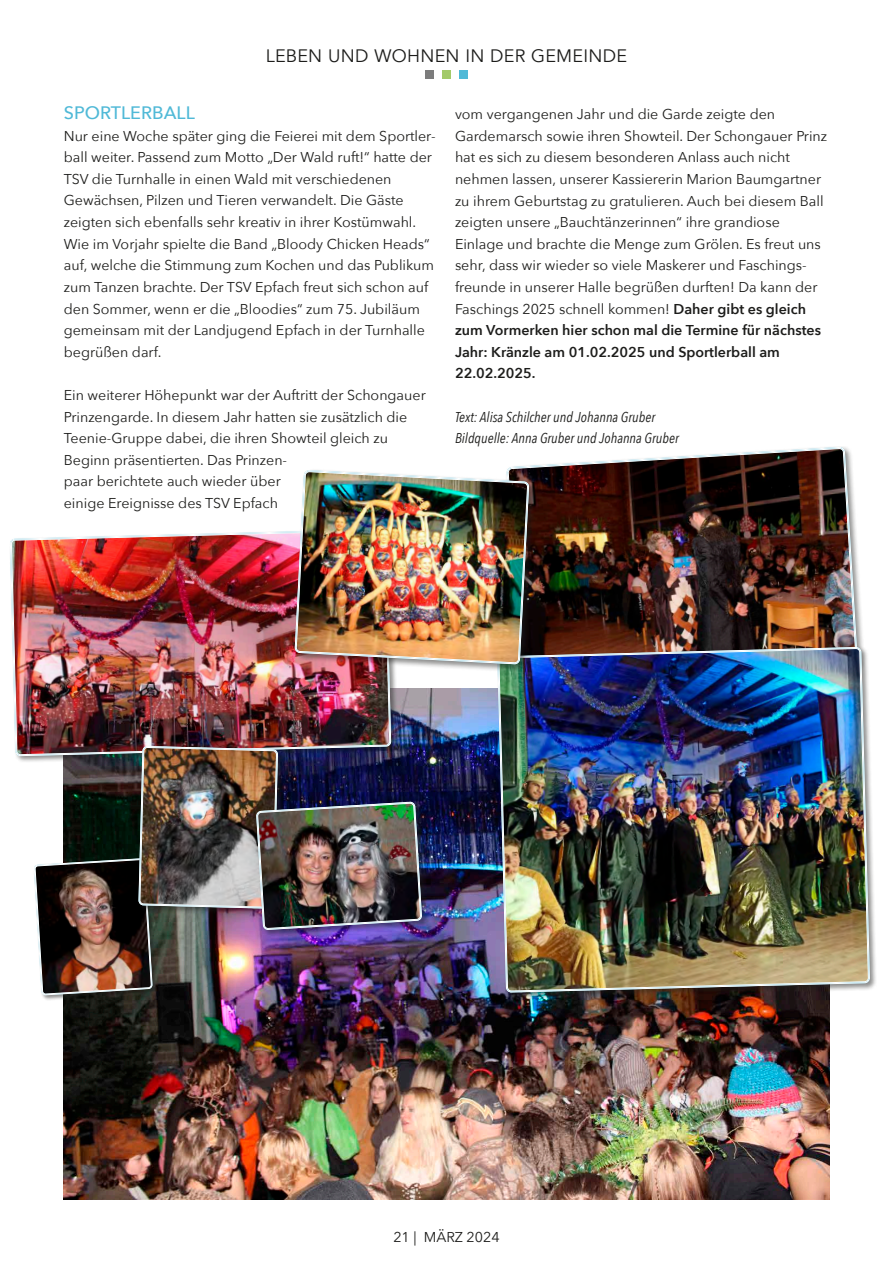
<style>
.page{position:relative;width:893px;height:1263px;background:#fff}
.page>*{position:absolute;margin:0;border:0;box-sizing:border-box;transform-origin:0 0}
.t1{font:18px "Avenir";letter-spacing:.015em;color:#1d1d1b}
.t2{font:500 18px "Avenir Next";color:#50b9d7}
.t3{font:14.25px/21.6px "Avenir Next";color:#1d1d1b}
.t4{font:italic 14.25px/21.6px "Avenir Next Condensed";color:#1d1d1b}
.s1{font-weight:600}
</style>
<div class="page">
<div style="left:425px;top:70px;width:9px;height:9px;background:#7c7c7c"></div>
<div style="left:442px;top:70px;width:9px;height:9px;background:#a3ca69"></div>
<div style="left:459px;top:70px;width:9px;height:9px;background:#50b9d7"></div>
<img style="left:64px;top:689px;width:765px;height:510px">
<div style="left:33px;top:857px;width:125px;height:144px;background:#1d1d1b;opacity:.5"></div>
<img style="left:11px;top:531px;width:379px;height:231px">
<img style="left:508px;top:448px;width:348px;height:141px">
<img style="left:497px;top:589px;width:373px;height:461px">
<img style="left:499px;top:648px;width:370px;height:361px">
<div style="left:293px;top:469px;width:244px;height:203px;background:#1d1d1b;opacity:.5"></div>
<svg style="left:295px;top:470px;width:234px;height:195px"></svg>
<img style="left:296px;top:471px;width:232px;height:192px">
<img style="left:138px;top:634px;width:141px;height:387px">
<div style="left:255px;top:800px;width:174px;height:137px;background:#1d1d1b;opacity:.5"></div>
<img style="left:34px;top:695px;width:388px;height:300px">
<p class="t1" style="left:266px;top:45px;width:363px">LEBEN UND WOHNEN IN DER GEMEINDE</p>
<p class="t2" style="left:64px;top:97px;width:133px">SPORTLERBALL</p>
<p class="t3" style="left:64px;top:124px;width:373px">Nur eine Woche später ging die Feierei mit dem Sportler&shy;ball weiter. Passend zum Motto „Der Wald ruft!“ hatte der TSV die Turnhalle in einen Wald mit verschiedenen Gewächsen, Pilzen und Tieren verwandelt. Die Gäste zeigten sich ebenfalls sehr kreativ in ihrer Kostümwahl.<br>Wie im Vorjahr spielte die Band „Bloody Chicken Heads“ auf, welche die Stimmung zum Kochen und das Publikum zum Tanzen brachte. Der TSV Epfach freut sich schon auf den Sommer, wenn er die „Bloodies“ zum 75. Jubiläum gemeinsam mit der Landjugend Epfach in der Turnhalle begrüßen darf.</p>
<p class="t3" style="left:64px;top:384px;width:363px">Ein weiterer Höhepunkt war der Auftritt der Schongauer Prinzengarde. In diesem Jahr hatten sie zusätzlich die Teenie-Gruppe dabei, die ihren Showteil gleich zu Beginn präsentierten. Das Prinzen-<br>paar berichtete auch wieder über<br>einige Ereignisse des TSV Epfach</p>
<p class="t3" style="left:455px;top:103px;width:374px">vom vergangenen Jahr und die Garde zeigte den Gardemarsch sowie ihren Showteil. Der Schongauer Prinz hat es sich zu diesem besonderen Anlass auch nicht nehmen lassen, unserer Kassiererin Marion Baumgartner zu ihrem Geburtstag zu gratulieren. Auch bei diesem Ball zeigten unsere „Bauchtänzerinnen“ ihre grandiose Einlage und brachte die Menge zum Grölen. Es freut uns sehr, dass wir wieder so viele Maskerer und Faschings&shy;freunde in unserer Halle begrüßen durften! Da kann der Faschings 2025 schnell kommen! <span class="s1">Daher gibt es gleich zum Vormerken hier schon mal die Termine für nächstes Jahr: Kränzle am 01.02.2025 und Sportlerball am 22.02.2025.</span></p>
<p class="t4" style="left:455px;top:406px;width:225px">Text: Alisa Schilcher und Johanna Gruber<br>Bildquelle: Anna Gruber und Johanna Gruber</p>
<p class="t3" style="left:393px;top:1226px;width:108px">21 | MÄRZ 2024</p>
</div>
